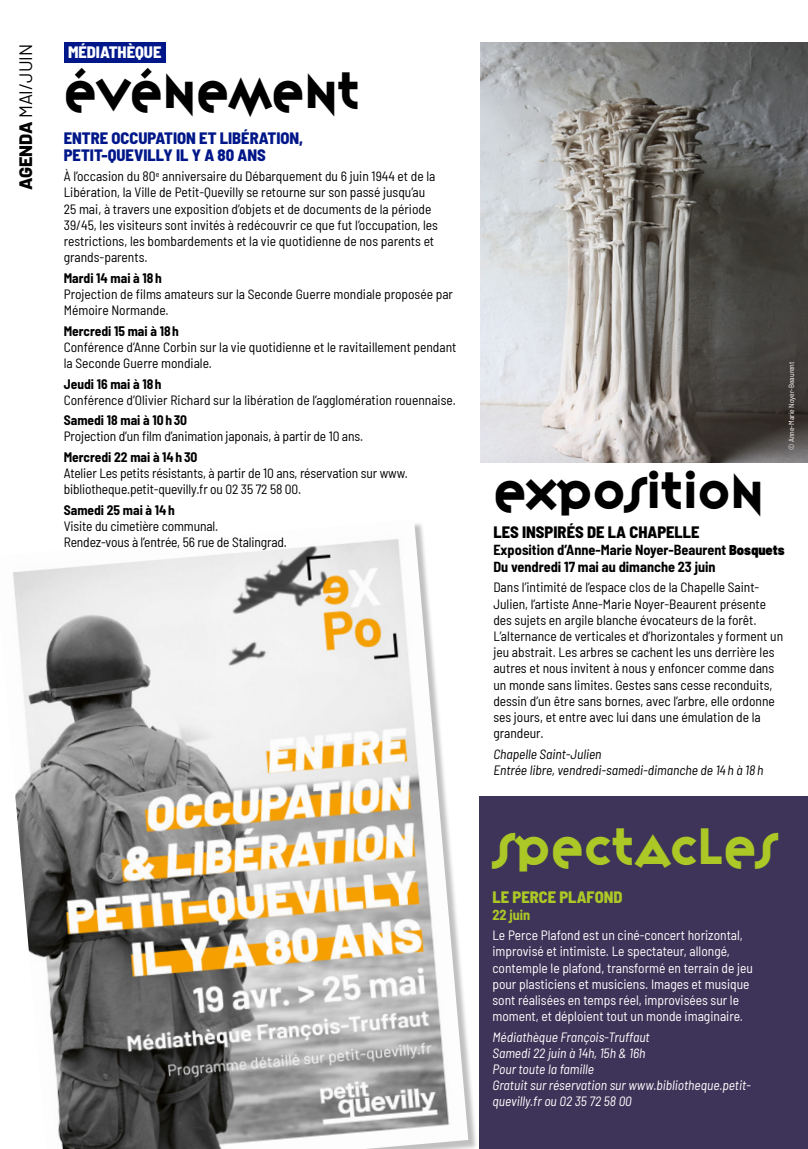
<style>
.page{position:relative;width:808px;height:1149px;background:#fff}
.page>*{position:absolute;margin:0;border:0;box-sizing:border-box;transform-origin:0 0}
.t1{font:45px "Variex OT";color:#000}
.t2{font:45px "Variex OT";color:#abc826}
.t3{font:18px "Barlow";color:#000}
.t4{font:800 semi-condensed 16.5px/16.5px "Barlow";color:#001789}
.t5{font:800 semi-condensed 16.5px "Barlow";color:#000}
.t6{font:800 semi-condensed 16.5px "Barlow";color:#abc826}
.t7{font:800 semi-condensed 16.5px "Barlow";color:#fff}
.t8{font:700 semi-condensed 14.25px/17.1px "Barlow";color:#000}
.t9{font:700 semi-condensed 14.25px "Barlow";color:#abc826}
.t10{font:semi-condensed 13.5px/16.2px "Barlow";color:#000}
.t11{font:semi-condensed 13.5px/16.2px "Barlow";color:#fff}
.t12{font:italic semi-condensed 13.5px/16.2px "Barlow";color:#fff}
.t13{font:700 semi-condensed 13.5px "Barlow";color:#000}
.t14{font:italic semi-condensed 13.5px/16.2px "Barlow";color:#000}
.t15{font:semi-condensed 7.5px "Barlow";color:#fff}
.s1{font-weight:800}
.s2{font-weight:900}
</style>
<div class="page">
<hr style="left:807px;top:731px;width:1px;height:417px;background:#e7e7e7">
<div style="left:0;top:521px;width:478px;height:627px;background:#000;opacity:.25"></div>
<img style="left:0;top:521px;width:468px;height:627px">
<div style="left:480px;top:796px;width:328px;height:352px;background:#3e3358"></div>
<div style="left:64px;top:43px;width:102px;height:20px;background:#001789"></div>
<img style="left:480px;top:43px;width:328px;height:419px">
<h2 class="t3" style="left:13px;top:190px;width:148px;rotate:-90deg"><span class="s1">AGENDA</span> MAI/JUIN</h2>
<p class="t7" style="left:68px;top:40px;width:95px">MÉDIATHÈQUE</p>
<h1 class="t1" style="left:64px;top:58px;width:298px">ÉVÉNEMENT</h1>
<p class="t4" style="left:64px;top:129px;width:241px">ENTRE OCCUPATION ET LIBÉRATION,<br>PETIT-QUEVILLY IL Y A 80 ANS</p>
<p class="t10" style="left:64px;top:167px;width:375px">À l’occasion du 80<sup>e</sup> anniversaire du Débarquement du 6 juin 1944 et de la Libération, la Ville de Petit-Quevilly se retourne sur son passé jusqu’au 25 mai, à travers une exposition d’objets et de documents de la période 39/45, les visiteurs sont invités à redécouvrir ce que fut l’occupation, les restrictions, les bombardements et la vie quotidienne de nos parents et grands-parents.</p>
<p class="t13" style="left:64px;top:268px;width:100px">Mardi 14 mai à 18 h</p>
<p class="t10" style="left:64px;top:285px;width:391px">Projection de films amateurs sur la Seconde Guerre mondiale proposée par<br>Mémoire Normande.</p>
<p class="t13" style="left:64px;top:321px;width:117px">Mercredi 15 mai à 18 h</p>
<p class="t10" style="left:64px;top:338px;width:394px">Conférence d’Anne Corbin sur la vie quotidienne et le ravitaillement pendant la Seconde Guerre mondiale.</p>
<p class="t13" style="left:64px;top:374px;width:99px">Jeudi 16 mai à 18 h</p>
<p class="t10" style="left:64px;top:390px;width:394px">Conférence d’Olivier Richard sur la libération de l’agglomération rouennaise.</p>
<p class="t13" style="left:64px;top:410px;width:125px">Samedi 18 mai à 10h 30</p>
<p class="t10" style="left:64px;top:427px;width:301px">Projection d’un film d’animation japonais, à partir de 10 ans.</p>
<p class="t13" style="left:64px;top:447px;width:135px">Mercredi 22 mai à 14h 30</p>
<p class="t10" style="left:64px;top:464px;width:346px">Atelier Les petits résistants, à partir de 10 ans, réservation sur www. bibliotheque.petit-quevilly.fr ou 02 35 72 58 00.</p>
<p class="t13" style="left:64px;top:500px;width:113px">Samedi 25 mai à 14h</p>
<p class="t10" style="left:64px;top:517px;width:225px">Visite du cimetière communal.<br>Rendez-vous à l’entrée, 56 rue de Stalingrad.</p>
<h1 class="t1" style="left:493px;top:458px;width:272px">EXPOSITION</h1>
<p class="t15" style="left:786px;top:450px;width:90px;rotate:-90deg">© Anne-Marie Noyer-Beaurent</p>
<p class="t5" style="left:493px;top:519px;width:208px">LES INSPIRÉS DE LA CHAPELLE</p>
<p class="t8" style="left:493px;top:540px;width:293px">Exposition d’Anne-Marie Noyer-Beaurent <span class="s2">Bosquets<br></span>Du vendredi 17 mai au dimanche 23 juin</p>
<p class="t10" style="left:493px;top:578px;width:291px">Dans l’intimité de l’espace clos de la Chapelle Saint-Julien, l’artiste Anne-Marie Noyer-Beaurent présente des sujets en argile blanche évocateurs de la forêt.<br>L’alternance de verticales et d’horizontales y forment un jeu abstrait. Les arbres se cachent les uns derrière les autres et nous invitent à nous y enfoncer comme dans un monde sans limites. Gestes sans cesse reconduits, dessin d’un être sans bornes, avec l’arbre, elle ordonne ses jours, et entre avec lui dans une émulation de la grandeur.</p>
<p class="t14" style="left:493px;top:744px;width:271px">Chapelle Saint-Julien<br>Entrée libre, vendredi-samedi-dimanche de 14 h à 18 h</p>
<h1 class="t2" style="left:492px;top:814px;width:287px">SPECTACLES</h1>
<p class="t6" style="left:492px;top:884px;width:132px">LE PERCE PLAFOND</p>
<p class="t9" style="left:492px;top:903px;width:39px">22 juin</p>
<p class="t11" style="left:492px;top:925px;width:262px">Le Perce Plafond est un ciné-concert horizontal, improvisé et intimiste. Le spectateur, allongé, contemple le plafond, transformé en terrain de jeu pour plasticiens et musiciens. Images et musique sont réalisées en temps réel, improvisées sur le moment, et déploient tout un monde imaginaire.</p>
<p class="t12" style="left:492px;top:1027px;width:260px">Médiathèque François-Truffaut<br>Samedi 22 juin à 14h, 15h &amp; 16h<br>Pour toute la famille<br>Gratuit sur réservation sur www.bibliotheque.petit&shy;quevilly.fr ou 02 35 72 58 00</p>
</div>
